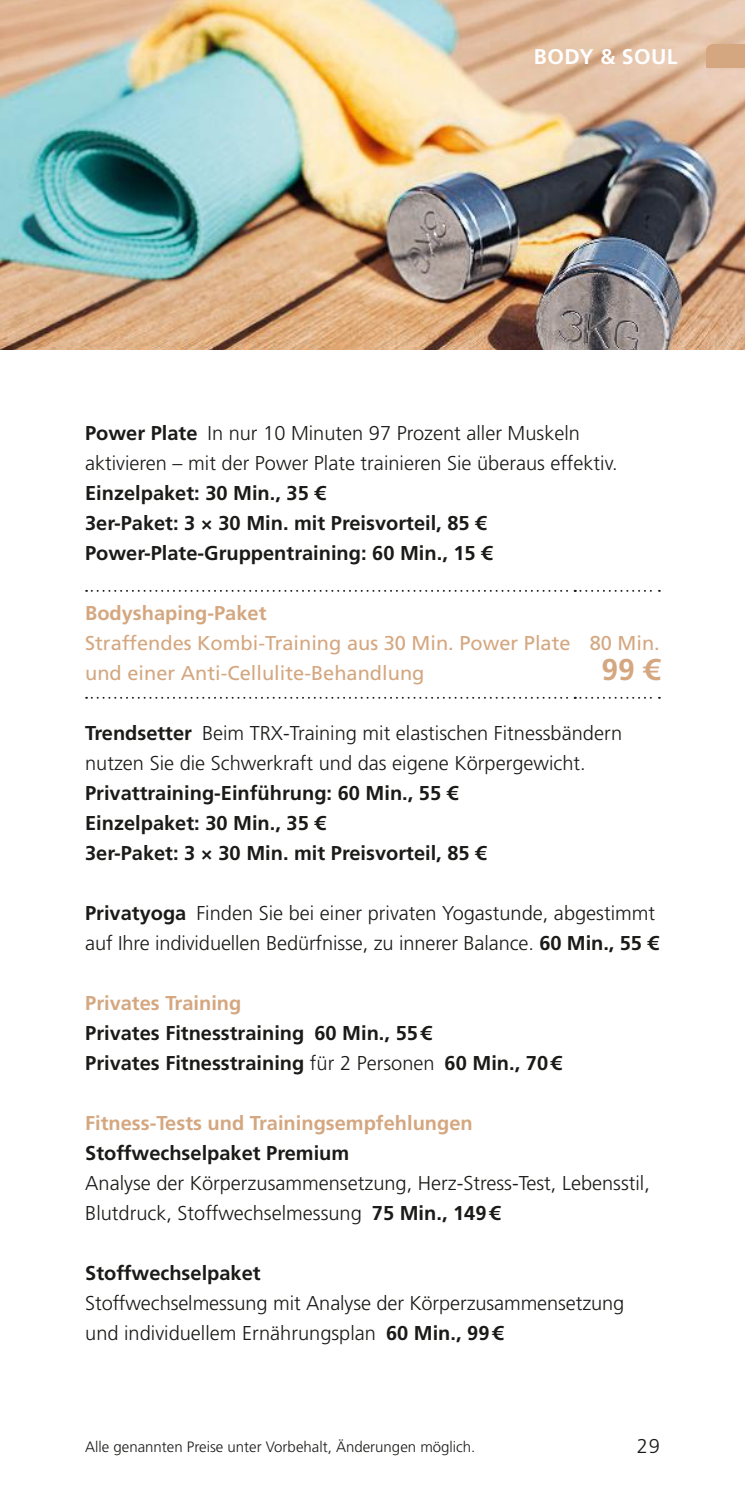
<style>
.page{position:relative;width:745px;height:1489px;background:#fff}
.page>*{position:absolute;margin:0;border:0;box-sizing:border-box;transform-origin:0 0}
.t1{font:700 30px "Frutiger LT";color:#d4a780}
.t2{font:700 21.25px "Frutiger LT";letter-spacing:.025em;color:#fff}
.t3{font:300 20px/30px "Frutiger LT";color:#1a1a18}
.t4{font:700 20px/30px "Frutiger LT";color:#1a1a18}
.t5{font:20px/30px "Frutiger LT";color:#d4a780}
.t6{font:700 20px "Frutiger LT";color:#d4a780}
.t7{font:300 15px "Frutiger LT";color:#1a1a18}
.s1{font-weight:700}
.s2{font-weight:300}
</style>
<div class="page">
<img style="left:0;top:0;width:744px;height:350px">
<svg style="left:86px;top:590px;width:573px;height:1px"></svg>
<svg style="left:86px;top:696px;width:573px;height:2px"></svg>
<svg style="left:705px;top:44px;width:39px;height:24px"></svg>
<p class="t2" style="left:533px;top:45px;width:145px">BODY &amp; SOUL</p>
<p class="t3" style="left:85px;top:418px;width:533px"><span class="s1">Power Plate</span> In nur 10 Minuten 97 Prozent aller Muskeln aktivieren – mit der Power Plate trainieren Sie überaus effektiv.</p>
<p class="t4" style="left:85px;top:478px;width:408px">Einzelpaket: 30 Min., 35 €<br>3er-Paket: 3 × 30 Min. mit Preisvorteil, 85 €<br>Power-Plate-Gruppentraining: 60 Min., 15 €</p>
<p class="t6" style="left:85px;top:601px;width:183px">Bodyshaping-Paket</p>
<p class="t5" style="left:85px;top:628px;width:486px">Straffendes Kombi-Training aus 30 Min. Power Plate und einer Anti-Cellulite-Behandlung</p>
<p class="t5" style="left:589px;top:628px;width:72px">80 Min.</p>
<h1 class="t1" style="left:601px;top:652px;width:60px">99 €</h1>
<p class="t3" style="left:85px;top:718px;width:538px"><span class="s1">Trendsetter</span> Beim TRX-Training mit elastischen Fitnessbändern nutzen Sie die Schwerkraft und das eigene Körpergewicht.</p>
<p class="t4" style="left:85px;top:778px;width:402px">Privattraining-Einführung: 60 Min., 55 €<br>Einzelpaket: 30 Min., 35 €<br>3er-Paket: 3 × 30 Min. mit Preisvorteil, 85 €</p>
<p class="t3" style="left:85px;top:898px;width:574px"><span class="s1">Privatyoga</span> Finden Sie bei einer privaten Yogastunde, abgestimmt auf Ihre individuellen Bedürfnisse, zu innerer Balance. <span class="s1">60 Min., 55 €</span></p>
<p class="t6" style="left:85px;top:991px;width:158px">Privates Training</p>
<p class="t4" style="left:85px;top:1018px;width:477px">Privates Fitnesstraining 60 Min., 55€<br>Privates Fitnesstraining <span class="s2">für 2 Personen</span> 60 Min., 70€</p>
<p class="t6" style="left:85px;top:1111px;width:389px">Fitness-Tests und Trainingsempfehlungen</p>
<p class="t4" style="left:85px;top:1138px;width:265px">Stoffwechselpaket Premium</p>
<p class="t3" style="left:85px;top:1168px;width:566px">Analyse der Körperzusammensetzung, Herz-Stress-Test, Lebensstil,<br>Blutdruck, Stoffwechselmessung <span class="s1">75 Min., 149€</span></p>
<p class="t4" style="left:85px;top:1258px;width:177px">Stoffwechselpaket</p>
<p class="t3" style="left:85px;top:1288px;width:540px">Stoffwechselmessung mit Analyse der Körperzusammensetzung und individuellem Ernährungsplan <span class="s1">60 Min., 99€</span></p>
<p class="t7" style="left:85px;top:1438px;width:391px">Alle genannten Preise unter Vorbehalt, Änderungen möglich.</p>
<p class="t3" style="left:636px;top:1430px;width:24px">29</p>
</div>
